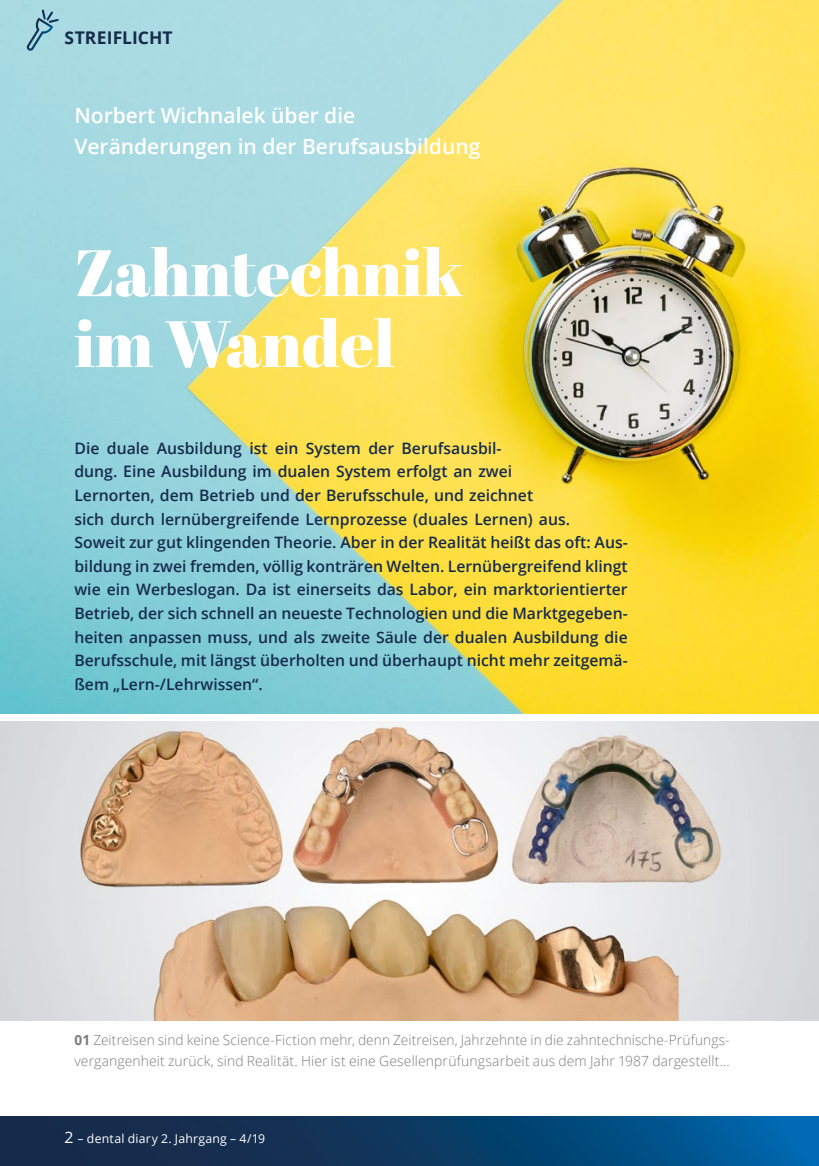
<style>
.page{position:relative;width:819px;height:1166px;background:#fff}
.page>*{position:absolute;margin:0;border:0;box-sizing:border-box;transform-origin:0 0}
.t1{font:65.45px/70.9px "Abril Fatface";color:#fff}
.t2{font:600 21px/31.5px "Open Sans";color:#fff}
.t3{font:700 17.5px "Open Sans";letter-spacing:.005em;color:#162b4b}
.t4{font:600 15.75px/23.6px "Open Sans";color:#162b4b}
.t5{font:300 14px/21px "Open Sans";letter-spacing:.005em;color:#7d7c7c}
.t6{font:12.25px "Open Sans";letter-spacing:.02em;color:#fff}
.s1{font-weight:700}
.s2{font-size:15.75px}
</style>
<div class="page">
<img style="left:0;top:0;width:819px;height:713px">
<img style="left:0;top:721px;width:819px;height:300px">
<svg style="left:26px;top:10px;width:33px;height:41px"></svg>
<svg style="left:0;top:1116px;width:819px;height:50px;background:#0b3e6b"></svg>
<p class="t3" style="left:64px;top:25px;width:110px">STREIFLICHT</p>
<h2 class="t2" style="left:74px;top:99px;width:407px">Norbert Wichnalek über die<br>Veränderungen in der Berufsausbildung</h2>
<h1 class="t1" style="left:74px;top:236px;width:390px">Zahntechnik im Wandel</h1>
<p class="t4" style="left:74px;top:436px;width:555px">Die duale Ausbildung ist ein System der Berufsausbil-<br>dung. Eine Ausbildung im dualen System erfolgt an zwei<br>Lernorten, dem Betrieb und der Berufsschule, und zeichnet<br>sich durch lernübergreifende Lernprozesse (duales Lernen) aus.<br>Soweit zur gut klingenden Theorie. Aber in der Realität heißt das oft: Aus&shy;bildung in zwei fremden, völlig konträren Welten. Lernübergreifend klingt wie ein Werbeslogan. Da ist einerseits das Labor, ein marktorientierter Betrieb, der sich schnell an neueste Technologien und die Marktgegeben&shy;heiten anpassen muss, und als zweite Säule der dualen Ausbildung die Berufsschule, mit längst überholten und überhaupt nicht mehr zeitgemä&shy;ßem „Lern-/Lehrwissen“.</p>
<p class="t5" style="left:74px;top:1029px;width:656px"><span class="s1">01</span> Zeitreisen sind keine Science-Fiction mehr, denn Zeitreisen, Jahrzehnte in die zahntechnische-Prüfungs&shy;vergangenheit zurück, sind Realität. Hier ist eine Gesellenprüfungsarbeit aus dem Jahr 1987 dargestellt…</p>
<p class="t6" style="left:64px;top:1130px;width:202px"><span class="s2">2</span> – dental diary 2. Jahrgang – 4/19</p>
</div>
